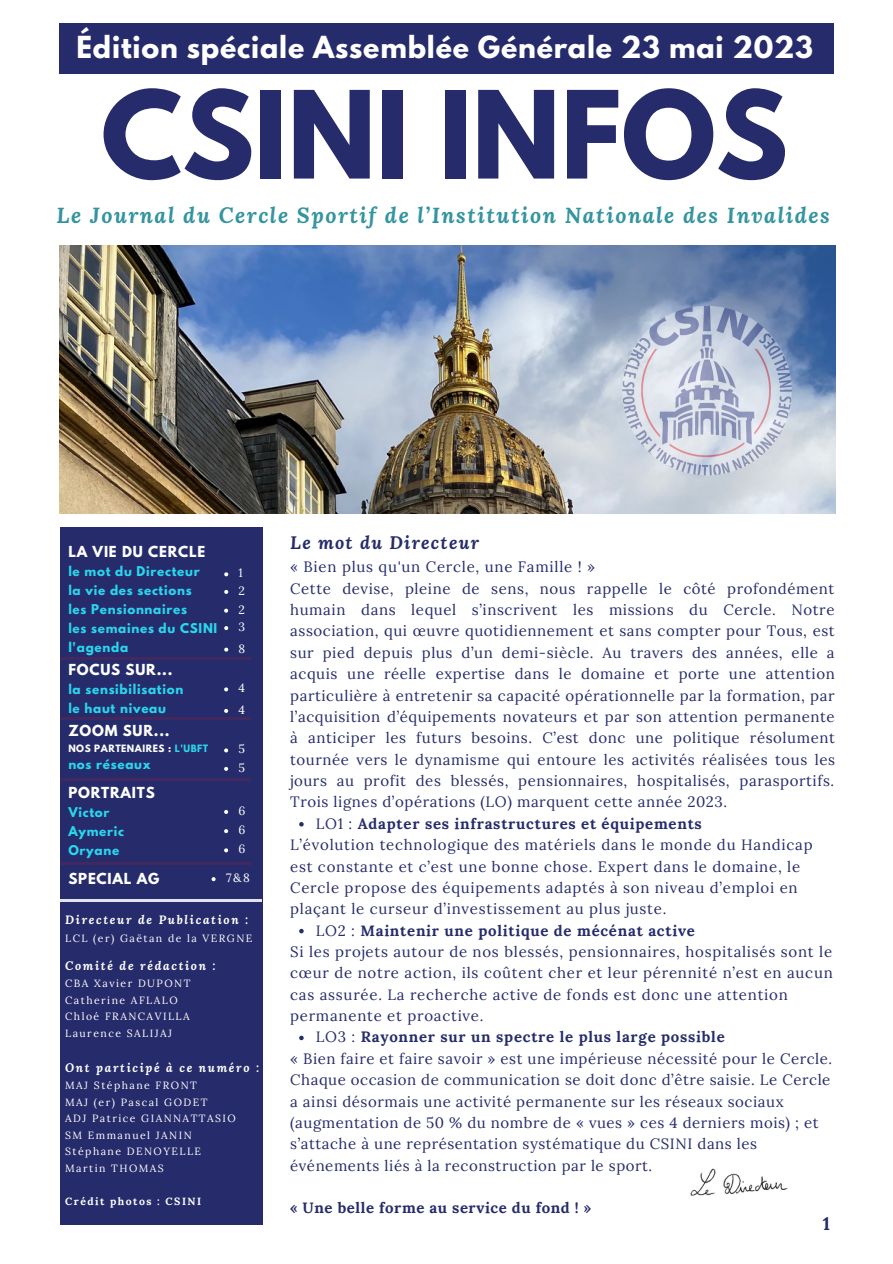
<style>
.page{position:relative;width:893px;height:1264px;background:#fff}
.page>*{position:absolute;margin:0;border:0;box-sizing:border-box;transform-origin:0 0}
.t1{font:700 107.4px "League Spartan";color:#262c6b}
.t2{font:700 26.85px "League Spartan";letter-spacing:.03em;color:#fff}
.t3{font:italic 700 21.6px "Lora";letter-spacing:.07em;color:#3494a0}
.t4{font:italic 700 18px "Lora";letter-spacing:.07em;color:#262c6b}
.t5{font:700 18px "Lora";color:#262c6b}
.t6{font:15px/21.3px "Lora";letter-spacing:.05em;color:#262c6b}
.t7{font:700 15px "Lora";letter-spacing:.05em;color:#262c6b}
.t8{font:700 13.5px "League Spartan";letter-spacing:.06em;color:#fff}
.t9{font:700 12px "League Spartan";letter-spacing:.06em;color:#29d7ed}
.t10{font:italic 700 12px "Lora";letter-spacing:.14em;color:#fff}
.t11{font:12px "Lora";color:#fff}
.t12{font:10.5px "Lora";letter-spacing:.14em;color:#fff}
.t13{font:700 10.5px "Lora";letter-spacing:.14em;color:#fff}
.t14{font:700 9px "League Spartan";letter-spacing:.06em;color:#fff}
.s1{color:#29d7ed}
.s2{font-weight:400}
</style>
<div class="page">
<img style="left:60px;top:245px;width:775px;height:269px">
<img style="left:622px;top:306px;width:169px;height:169px;border-radius:50%">
<div style="left:59px;top:24px;width:774px;height:49px;background:#262c6b"></div>
<div style="left:60px;top:527px;width:203px;height:697px;background:#262c6b"></div>
<svg style="left:224px;top:709px;width:4px;height:4px"></svg>
<hr style="left:60px;top:657px;width:191px;height:2px;background:#e31d1b">
<hr style="left:60px;top:717px;width:191px;height:3px;background:#e31d1b">
<hr style="left:60px;top:861px;width:191px;height:3px;background:#e31d1b">
<hr style="left:60px;top:778px;width:191px;height:3px;background:#e31d1b">
<hr style="left:60px;top:898px;width:202px;height:3px;background:#fff">
<svg style="left:299px;top:822px;width:4px;height:4px"></svg>
<svg style="left:299px;top:928px;width:4px;height:5px"></svg>
<svg style="left:299px;top:1035px;width:4px;height:5px"></svg>
<img style="left:690px;top:1168px;width:98px;height:28px">
<svg style="left:224px;top:572px;width:4px;height:4px"></svg>
<svg style="left:224px;top:590px;width:4px;height:4px"></svg>
<svg style="left:224px;top:608px;width:4px;height:4px"></svg>
<svg style="left:224px;top:626px;width:4px;height:4px"></svg>
<svg style="left:224px;top:647px;width:4px;height:4px"></svg>
<svg style="left:224px;top:687px;width:4px;height:4px"></svg>
<svg style="left:224px;top:748px;width:4px;height:4px"></svg>
<svg style="left:224px;top:767px;width:4px;height:4px"></svg>
<svg style="left:224px;top:810px;width:4px;height:4px"></svg>
<svg style="left:224px;top:829px;width:4px;height:4px"></svg>
<svg style="left:224px;top:848px;width:4px;height:4px"></svg>
<svg style="left:211px;top:877px;width:4px;height:4px"></svg>
<p class="t2" style="left:76px;top:34px;width:738px">Édition spéciale Assemblée Générale 23 mai 2023</p>
<p class="t1" style="left:101px;top:82px;width:688px">CSINI INFOS</p>
<p class="t3" style="left:57px;top:200px;width:774px">Le Journal du Cercle Sportif de l’Institution Nationale des Invalides</p>
<p class="t8" style="left:68px;top:545px;width:138px">LA VIE DU CERCLE</p>
<p class="t9" style="left:68px;top:565px;width:133px">le mot du Directeur</p>
<p class="t9" style="left:68px;top:584px;width:125px">la vie des sections</p>
<p class="t9" style="left:68px;top:603px;width:120px">les Pensionnaires</p>
<p class="t9" style="left:68px;top:622px;width:150px">les semaines du CSINI</p>
<p class="t9" style="left:68px;top:641px;width:61px">l'agenda</p>
<p class="t8" style="left:68px;top:663px;width:106px">FOCUS SUR...</p>
<p class="t9" style="left:68px;top:683px;width:116px">la sensibilisation</p>
<p class="t9" style="left:68px;top:702px;width:99px">le haut niveau</p>
<p class="t11" style="left:238px;top:565px;width:6px">1</p>
<p class="t11" style="left:238px;top:583px;width:8px">2</p>
<p class="t11" style="left:238px;top:601px;width:8px">2</p>
<p class="t11" style="left:238px;top:619px;width:8px">3</p>
<p class="t11" style="left:238px;top:640px;width:8px">8</p>
<p class="t11" style="left:238px;top:680px;width:8px">4</p>
<p class="t11" style="left:238px;top:701px;width:8px">4</p>
<p class="t8" style="left:68px;top:723px;width:103px">ZOOM SUR...</p>
<p class="t14" style="left:68px;top:744px;width:141px">NOS PARTENAIRES : <span class="s1">L'UBFT</span></p>
<p class="t9" style="left:68px;top:758px;width:84px">nos réseaux</p>
<p class="t11" style="left:238px;top:741px;width:8px">5</p>
<p class="t11" style="left:238px;top:759px;width:8px">5</p>
<p class="t11" style="left:238px;top:802px;width:8px">6</p>
<p class="t11" style="left:238px;top:822px;width:8px">6</p>
<p class="t11" style="left:238px;top:841px;width:8px">6</p>
<p class="t11" style="left:226px;top:870px;width:25px">7&amp;8</p>
<p class="t8" style="left:68px;top:785px;width:88px">PORTRAITS</p>
<p class="t9" style="left:68px;top:806px;width:43px">Victor</p>
<p class="t9" style="left:68px;top:825px;width:57px">Aymeric</p>
<p class="t9" style="left:68px;top:844px;width:52px">Oryane</p>
<p class="t8" style="left:68px;top:871px;width:93px">SPECIAL AG</p>
<p class="t10" style="left:65px;top:911px;width:185px">Directeur de Publication :</p>
<p class="t12" style="left:65px;top:931px;width:189px">LCL (er) Gaëtan de la VERGNE</p>
<p class="t10" style="left:65px;top:957px;width:152px">Comité de rédaction :</p>
<p class="t12" style="left:65px;top:976px;width:127px">CBA Xavier DUPONT</p>
<p class="t12" style="left:65px;top:993px;width:114px">Catherine AFLALO</p>
<p class="t12" style="left:65px;top:1009px;width:126px">Chloé FRANCAVILLA</p>
<p class="t12" style="left:65px;top:1026px;width:108px">Laurence SALIJAJ</p>
<p class="t10" style="left:65px;top:1059px;width:195px">Ont participé à ce numéro :</p>
<p class="t12" style="left:65px;top:1078px;width:133px">MAJ Stéphane FRONT</p>
<p class="t12" style="left:65px;top:1095px;width:144px">MAJ (er) Pascal GODET</p>
<p class="t12" style="left:65px;top:1111px;width:172px">ADJ Patrice GIANNATTASIO</p>
<p class="t12" style="left:65px;top:1128px;width:128px">SM Emmanuel JANIN</p>
<p class="t12" style="left:65px;top:1144px;width:137px">Stéphane DENOYELLE</p>
<p class="t12" style="left:65px;top:1161px;width:100px">Martin THOMAS</p>
<p class="t13" style="left:65px;top:1194px;width:138px">Crédit photos : CSINI</p>
<p class="t4" style="left:290px;top:530px;width:190px">Le mot du Directeur</p>
<p class="t6" style="left:290px;top:556px;width:306px">« Bien plus qu'un Cercle, une Famille ! »</p>
<p class="t6" style="left:290px;top:577px;width:546px;text-align:justify">Cette devise, pleine de sens, nous rappelle le côté profondément humain dans lequel s’inscrivent les missions du Cercle. Notre association, qui œuvre quotidiennement et sans compter pour Tous, est sur pied depuis plus d’un demi-siècle. Au travers des années, elle a acquis une réelle expertise dans le domaine et porte une attention particulière à entretenir sa capacité opérationnelle par la formation, par l’acquisition d’équipements novateurs et par son attention permanente à anticiper les futurs besoins. C’est donc une politique résolument tournée vers le dynamisme qui entoure les activités réalisées tous les jours au profit des blessés, pensionnaires, hospitalisés, parasportifs.<br>Trois lignes d’opérations (LO) marquent cette année 2023.</p>
<p class="t6" style="left:290px;top:834px;width:524px">L’évolution technologique des matériels dans le monde du Handicap est constante et c’est une bonne chose. Expert dans le domaine, le Cercle propose des équipements adaptés à son niveau d’emploi en plaçant le curseur d’investissement au plus juste.</p>
<p class="t6" style="left:290px;top:940px;width:544px">Si les projets autour de nos blessés, pensionnaires, hospitalisés sont le cœur de notre action, ils coûtent cher et leur pérennité n’est en aucun cas assurée. La recherche active de fonds est donc une attention permanente et proactive.</p>
<p class="t6" style="left:290px;top:1047px;width:543px">« Bien faire et faire savoir » est une impérieuse nécessité pour le Cercle.<br>Chaque occasion de communication se doit donc d’être saisie. Le Cercle a ainsi désormais une activité permanente sur les réseaux sociaux (augmentation de 50 % du nombre de « vues » ces 4 derniers mois) ; et s’attache à une représentation systématique du CSINI dans les événements liés à la reconstruction par le sport.</p>
<p class="t7" style="left:290px;top:1198px;width:302px">« Une belle forme au service du fond ! »</p>
<p class="t7" style="left:315px;top:813px;width:387px"><span class="s2">LO1 :</span> Adapter ses infrastructures et équipements</p>
<p class="t7" style="left:315px;top:920px;width:381px"><span class="s2">LO2 :</span> Maintenir une politique de mécénat active</p>
<p class="t7" style="left:315px;top:1027px;width:410px"><span class="s2">LO3 :</span> Rayonner sur un spectre le plus large possible</p>
<p class="t5" style="left:822px;top:1211px;width:9px">1</p>
</div>
